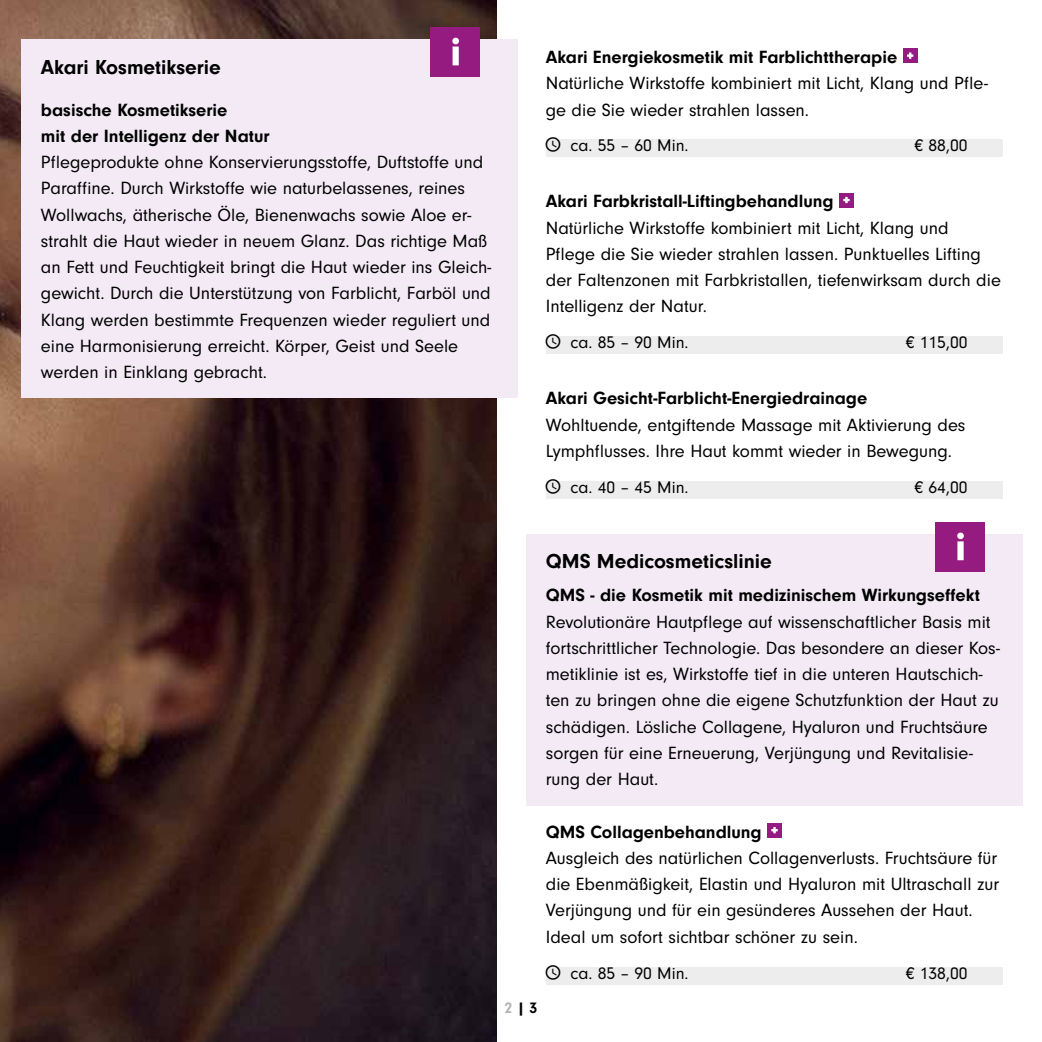
<style>
.page{position:relative;width:1042px;height:1042px;background:#fff}
.page>*{position:absolute;margin:0;border:0;box-sizing:border-box;transform-origin:0 0}
.t1{font:700 21px "Neuzeit Gro";color:#000}
.t2{font:18.38px/26.2px "Neuzeit Gro";color:#000}
.t3{font:700 18.38px/26.2px "Neuzeit Gro";color:#000}
.t4{font:17.5px "Neuzeit Gro";color:#000}
.t5{font:700 15.75px "Neuzeit Gro";color:#000}
.s1{color:#b3b2b2}
</style>
<div class="page">
<img style="left:0;top:0;width:496px;height:1042px">
<div style="left:546px;top:140px;width:456px;height:17px;background:#ededed"></div>
<div style="left:546px;top:337px;width:456px;height:17px;background:#ededed"></div>
<div style="left:546px;top:481px;width:456px;height:17px;background:#ededed"></div>
<div style="left:546px;top:967px;width:456px;height:17px;background:#ededed"></div>
<div style="left:903px;top:48px;width:14px;height:15px;background:#951b81"></div>
<svg style="left:907px;top:52px;width:7px;height:7px"></svg>
<div style="left:839px;top:193px;width:15px;height:14px;background:#951b81"></div>
<svg style="left:843px;top:196px;width:7px;height:8px"></svg>
<div style="left:767px;top:823px;width:15px;height:14px;background:#951b81"></div>
<svg style="left:771px;top:827px;width:7px;height:7px"></svg>
<div style="left:21px;top:40px;width:496px;height:358px;background:#f3eaf5"></div>
<div style="left:430px;top:27px;width:50px;height:50px;background:#951b81"></div>
<svg style="left:452px;top:38px;width:7px;height:27px"></svg>
<div style="left:526px;top:534px;width:496px;height:272px;background:#f3eaf5"></div>
<div style="left:935px;top:522px;width:50px;height:50px;background:#951b81"></div>
<svg style="left:957px;top:532px;width:7px;height:28px"></svg>
<svg style="left:546px;top:139px;width:14px;height:1px"></svg>
<svg style="left:546px;top:336px;width:14px;height:1px"></svg>
<p class="t1" style="left:41px;top:55px;width:181px">Akari Kosmetikserie</p>
<p class="t3" style="left:41px;top:97px;width:230px">basische Kosmetikserie<br>mit der Intelligenz der Natur</p>
<p class="t2" style="left:41px;top:149px;width:452px">Pflegeprodukte ohne Konservierungsstoffe, Duftstoffe und Paraffine. Durch Wirkstoffe wie naturbelassenes, reines Wollwachs, ätherische Öle, Bienenwachs sowie Aloe er&shy;strahlt die Haut wieder in neuem Glanz. Das richtige Maß an Fett und Feuchtigkeit bringt die Haut wieder ins Gleich&shy;gewicht. Durch die Unterstützung von Farblicht, Farböl und Klang werden bestimmte Frequenzen wieder reguliert und eine Harmonisierung erreicht. Körper, Geist und Seele werden in Einklang gebracht.</p>
<p class="t3" style="left:546px;top:44px;width:353px">Akari Energiekosmetik mit Farblichttherapie</p>
<p class="t2" style="left:546px;top:70px;width:444px">Natürliche Wirkstoffe kombiniert mit Licht, Klang und Pfle&shy;ge die Sie wieder strahlen lassen.</p>
<p class="t4" style="left:570px;top:136px;width:120px">ca. 55 – 60 Min.</p>
<p class="t4" style="left:914px;top:136px;width:55px">€ 88,00</p>
<p class="t3" style="left:546px;top:188px;width:289px">Akari Farbkristall-Liftingbehandlung</p>
<p class="t2" style="left:546px;top:215px;width:457px">Natürliche Wirkstoffe kombiniert mit Licht, Klang und Pflege die Sie wieder strahlen lassen. Punktuelles Lifting der Faltenzonen mit Farbkristallen, tiefenwirksam durch die Intelligenz der Natur.</p>
<p class="t4" style="left:570px;top:333px;width:120px">ca. 85 – 90 Min.</p>
<p class="t4" style="left:906px;top:333px;width:63px">€ 115,00</p>
<p class="t3" style="left:546px;top:385px;width:323px">Akari Gesicht-Farblicht-Energiedrainage</p>
<p class="t2" style="left:546px;top:412px;width:421px">Wohltuende, entgiftende Massage mit Aktivierung des<br>Lymphflusses. Ihre Haut kommt wieder in Bewegung.</p>
<p class="t4" style="left:570px;top:477px;width:120px">ca. 40 – 45 Min.</p>
<p class="t4" style="left:914px;top:477px;width:55px">€ 64,00</p>
<p class="t1" style="left:546px;top:550px;width:228px">QMS Medicosmeticslinie</p>
<p class="t3" style="left:546px;top:582px;width:436px">QMS - die Kosmetik mit medizinischem Wirkungseffekt</p>
<p class="t2" style="left:546px;top:609px;width:455px">Revolutionäre Hautpflege auf wissenschaftlicher Basis mit fortschrittlicher Technologie. Das besondere an dieser Kos&shy;metiklinie ist es, Wirkstoffe tief in die unteren Hautschich&shy;ten zu bringen ohne die eigene Schutzfunktion der Haut zu schädigen. Lösliche Collagene, Hyaluron und Fruchtsäure sorgen für eine Erneuerung, Verjüngung und Revitalisie&shy;rung der Haut.</p>
<p class="t5" style="left:504px;top:999px;width:35px"><span class="s1">2</span> | 3</p>
<p class="t3" style="left:546px;top:818px;width:217px">QMS Collagenbehandlung</p>
<p class="t2" style="left:546px;top:845px;width:455px">Ausgleich des natürlichen Collagenverlusts. Fruchtsäure für die Ebenmäßigkeit, Elastin und Hyaluron mit Ultraschall zur Verjüngung und für ein gesünderes Aussehen der Haut.<br>Ideal um sofort sichtbar schöner zu sein.</p>
<p class="t4" style="left:570px;top:963px;width:120px">ca. 85 – 90 Min.</p>
<p class="t4" style="left:906px;top:963px;width:63px">€ 138,00</p>
</div>
